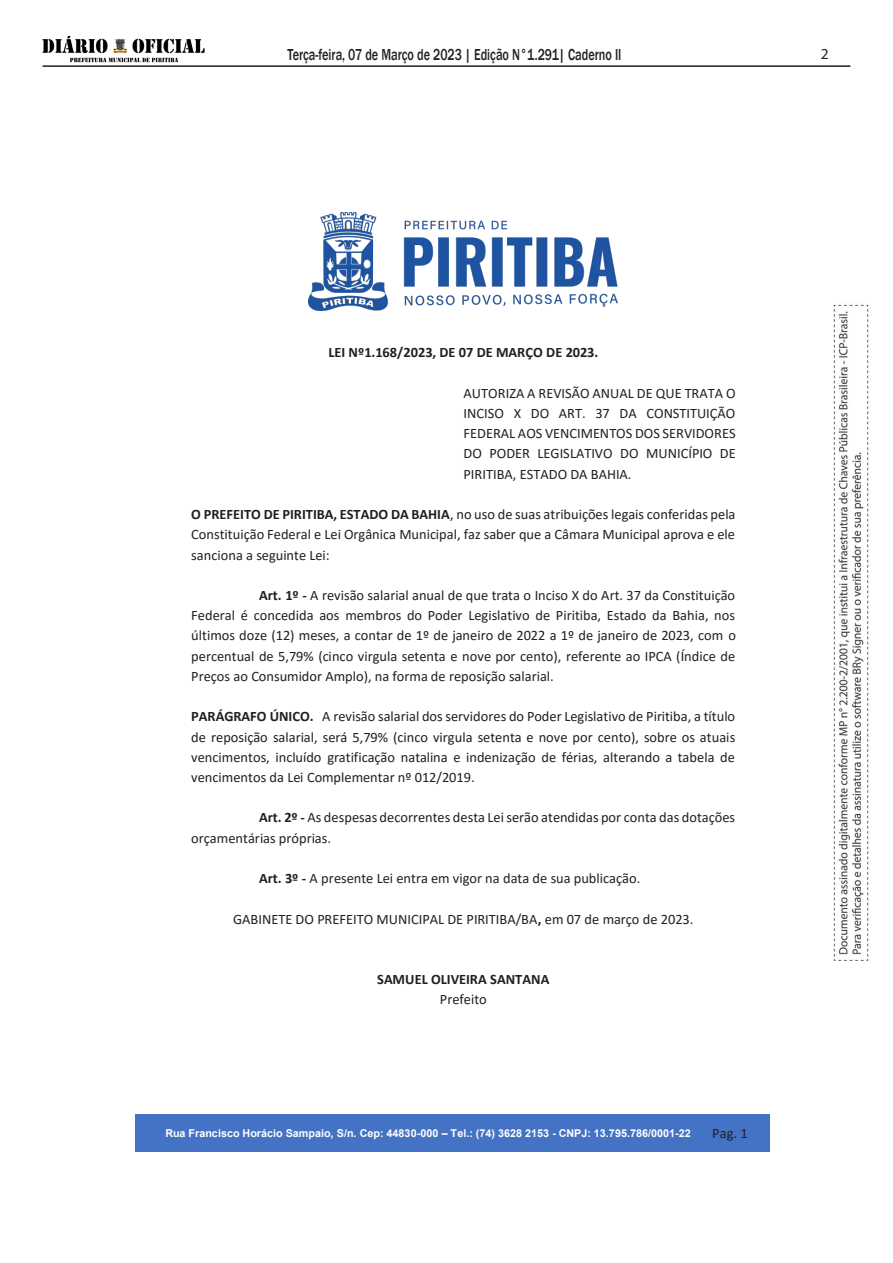
<style>
.page{position:relative;width:893px;height:1263px;background:#fff}
.page>*{position:absolute;margin:0;border:0;box-sizing:border-box;transform-origin:0 0}
.t1{font:500 16.35px "Franklin Gothic";color:#231f20;scale:.75 1}
.t2{font:15.3px "Myriad Pro";color:#231f20}
.t3{font:14.4px/20.2px "Calibri";color:#231f20;text-align:justify}
.t4{font:700 14.4px/20.1px "Calibri";letter-spacing:-.005em;color:#231f20;text-align:center}
.t5{font:700 10.8px "Arial";color:#fff}
.s1{font-weight:700}
.s2{font-weight:400}
.s3{font-style:inherit}
</style>
<div class="page">
<hr style="left:43px;top:65px;width:807px;height:2px;background:#231f20">
<img style="left:833px;top:304px;width:36px;height:656px">
<img style="left:43px;top:37px;width:162px;height:26px">
<div style="left:135px;top:1114px;width:635px;height:38px;background:#4472c4"></div>
<img style="left:309px;top:213px;width:309px;height:97px">
<p class="t1" style="left:287px;top:44px;width:447px">Terça-feira, 07 de Março de 2023 | Edição N°1.291| Caderno II</p>
<p class="t2" style="left:821px;top:44px;width:9px">2</p>
<p class="t4" style="left:328px;top:342px;width:272px">LEI Nº1.168/2023, DE 07 DE MARÇO DE 2023.</p>
<p class="t3" style="left:463px;top:383px;width:274px">AUTORIZA A REVISÃO ANUAL DE QUE TRATA O INCISO X DO ART. 37 DA CONSTITUIÇÃO FEDERAL AOS VENCIMENTOS DOS SERVIDORES DO PODER LEGISLATIVO DO MUNICÍPIO DE PIRITIBA, ESTADO DA BAHIA.</p>
<p class="t3" style="left:191px;top:504px;width:546px"><span class="s1">O PREFEITO DE PIRITIBA, ESTADO DA BAHIA</span>, no uso de suas atribuições legais conferidas pela Constituição Federal e Lei Orgânica Municipal, faz saber que a Câmara Municipal aprova e ele sanciona a seguinte Lei:</p>
<p class="t3" style="left:191px;top:585px;width:546px;text-indent:68px"><span class="s1">Art. 1º -</span> A revisão salarial anual de que trata o Inciso X do Art. 37 da Constituição Federal é concedida aos membros do Poder Legislativo de Piritiba, Estado da Bahia, nos últimos doze (12) meses, a contar de 1º de janeiro de 2022 a 1º de janeiro de 2023, com o percentual de 5,79% (cinco virgula setenta e nove por cento), referente ao IPCA (Índice de Preços ao Consumidor Amplo), na forma de reposição salarial.</p>
<p class="t3" style="left:191px;top:706px;width:546px"><span class="s1">PARÁGRAFO ÚNICO.</span> A revisão salarial dos servidores do Poder Legislativo de Piritiba, a título de reposição salarial, será 5,79% (cinco virgula setenta e nove por cento), sobre os atuais vencimentos, incluído gratificação natalina e indenização de férias, alterando a tabela de vencimentos da Lei Complementar nº 012/2019.</p>
<p class="t3" style="left:191px;top:807px;width:545px;text-indent:68px"><span class="s1">Art. 2º -</span> As despesas decorrentes desta Lei serão atendidas por conta das dotações orçamentárias próprias.</p>
<p class="t3" style="left:259px;top:868px;width:383px"><span class="s1">Art. 3º -</span> A presente Lei entra em vigor na data de sua publicação.</p>
<p class="t3" style="left:233px;top:908px;width:462px">GABINETE DO PREFEITO MUNICIPAL DE PIRITIBA/BA<span class="s1">,</span> em 07 de março de 2023.</p>
<p class="t4" style="left:377px;top:969px;width:174px">SAMUEL OLIVEIRA SANTANA<br><span class="s2">Prefeito</span></p>
<p class="t5" style="left:165px;top:1125px;width:527px">Rua Francisco Horácio Sampaio, S/n. Cep: 44830-000 <span class="s3">–</span> Tel.: (74) 3628 2153 - CNPJ: 13.795.786/0001-22</p>
<p class="t3" style="left:712px;top:1122px;width:37px">Pag. 1</p>
</div>
